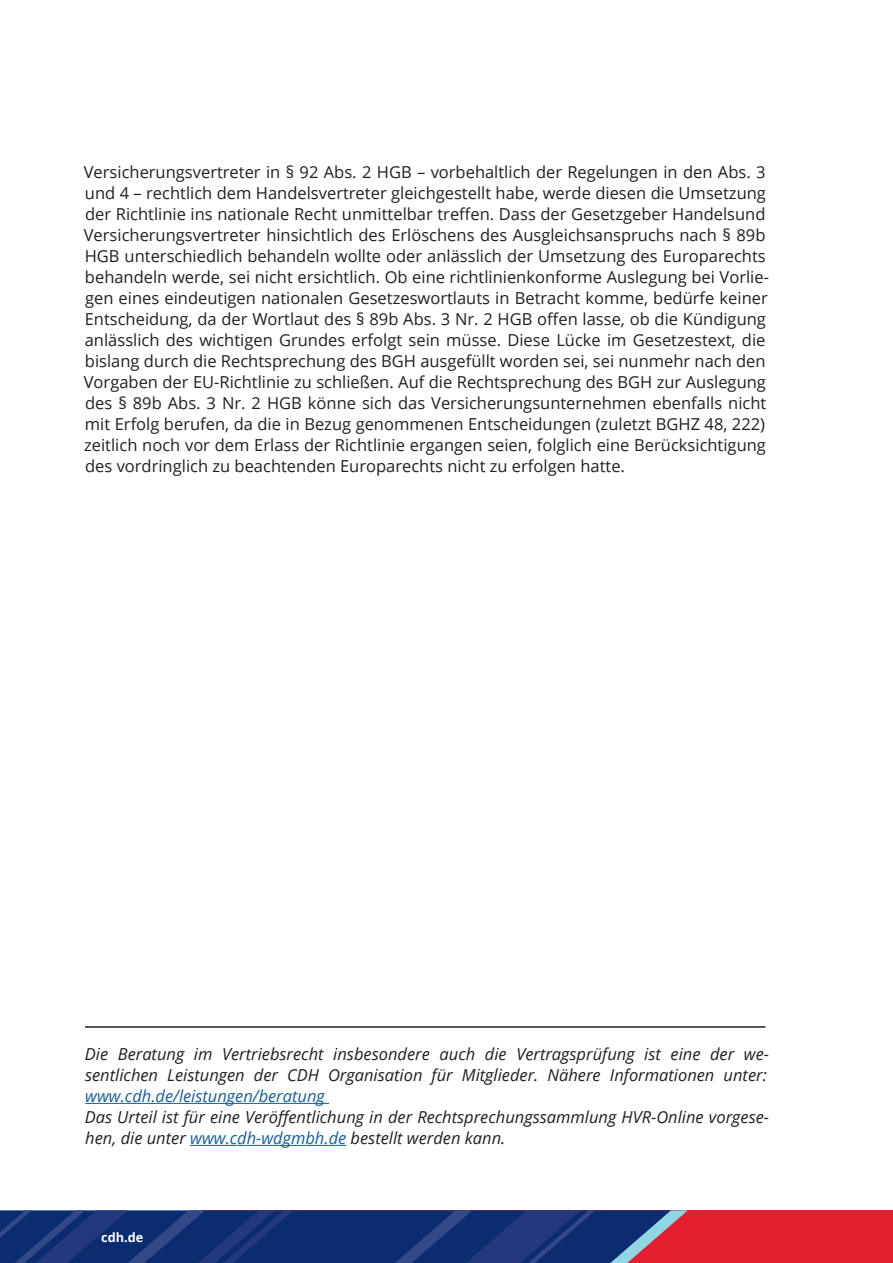
<style>
.page{position:relative;width:893px;height:1263px;background:#fff}
.page>*{position:absolute;margin:0;border:0;box-sizing:border-box;transform-origin:0 0}
.t1{font:16.5px/21px "Open Sans";color:#231f20}
.t2{font:italic 16.5px/21px "Open Sans";color:#231f20}
.t3{font:italic 16.5px "Open Sans";color:#175d9e}
.t4{font:700 12.75px "Open Sans";color:#fff}
.s1{color:#175d9e}
</style>
<div class="page">
<div style="left:202px;top:1210px;width:691px;height:53px;background:#e41e2e"></div>
<svg style="left:0;top:1210px;width:688px;height:53px;background:#203374"></svg>
<hr style="left:85px;top:1103px;width:244px;height:1px;background:#175d9e">
<hr style="left:190px;top:1145px;width:156px;height:1px;background:#175d9e">
<hr style="left:85px;top:1026px;width:680px;height:2px;background:#231f20">
<p class="t1" style="left:84px;top:161px;width:687px">Versicherungsvertreter in § 92 Abs. 2 HGB – vorbehaltlich der Regelungen in den Abs. 3 und 4 – rechtlich dem Handelsvertreter gleichgestellt habe, werde diesen die Umsetzung der Richtlinie ins nationale Recht unmittelbar treffen. Dass der Gesetzgeber Handelsund Versicherungsvertreter hinsichtlich des Erlöschens des Ausgleichsanspruchs nach § 89b HGB unterschiedlich behandeln wollte oder anlässlich der Umsetzung des Europarechts behandeln werde, sei nicht ersichtlich. Ob eine richtlinienkonforme Auslegung bei Vorlie&shy;gen eines eindeutigen nationalen Gesetzeswortlauts in Betracht komme, bedürfe keiner Entscheidung, da der Wortlaut des § 89b Abs. 3 Nr. 2 HGB offen lasse, ob die Kündigung anlässlich des wichtigen Grundes erfolgt sein müsse. Diese Lücke im Gesetzestext, die bislang durch die Rechtsprechung des BGH ausgefüllt worden sei, sei nunmehr nach den Vorgaben der EU-Richtlinie zu schließen. Auf die Rechtsprechung des BGH zur Auslegung des § 89b Abs. 3 Nr. 2 HGB könne sich das Versicherungsunternehmen ebenfalls nicht mit Erfolg berufen, da die in Bezug genommenen Entscheidungen (zuletzt BGHZ 48, 222) zeitlich noch vor dem Erlass der Richtlinie ergangen seien, folglich eine Berücksichtigung des vordringlich zu beachtenden Europarechts nicht zu erfolgen hatte.</p>
<p class="t2" style="left:85px;top:1043px;width:686px">Die Beratung im Vertriebsrecht insbesondere auch die Vertragsprüfung ist eine der we&shy;sentlichen Leistungen der CDH Organisation für Mitglieder. Nähere Informationen unter:</p>
<p class="t3" style="left:85px;top:1085px;width:241px">www.cdh.de/leistungen/beratung</p>
<p class="t2" style="left:85px;top:1106px;width:686px">Das Urteil ist für eine Veröffentlichung in der Rechtsprechungssammlung HVR-Online vorgese&shy;hen, die unter <span class="s1">www.cdh-wdgmbh.de</span> bestellt werden kann.</p>
<p class="t4" style="left:101px;top:1228px;width:44px">cdh.de</p>
</div>
